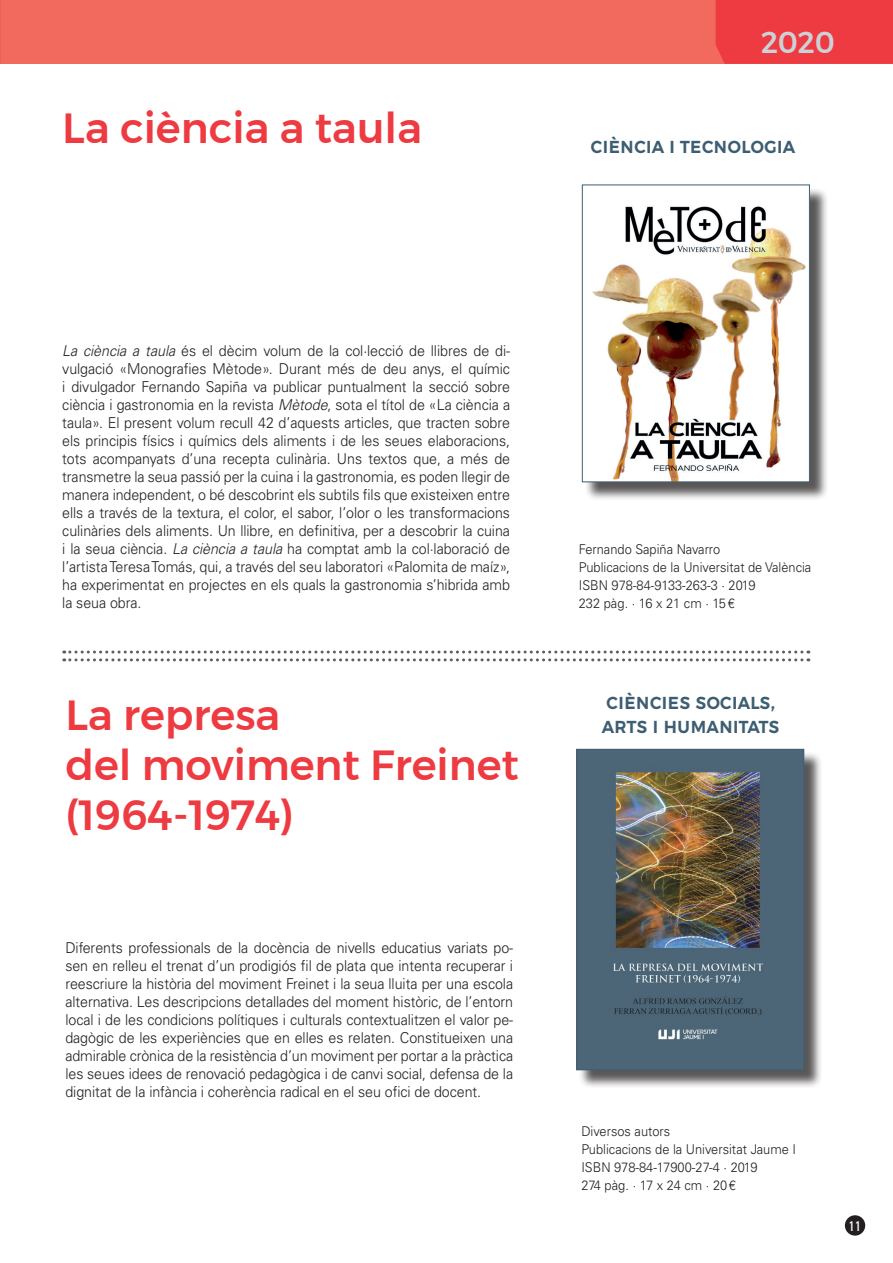
<style>
.page{position:relative;width:893px;height:1263px;background:#fff}
.page>*{position:absolute;margin:0;border:0;box-sizing:border-box;transform-origin:0 0}
.t1{font:500 42px/50.4px "Montserrat";color:#ee3a41}
.t2{font:500 30px "Montserrat";color:#ccd0d8;scale:.95 1}
.t3{font:500 21px/24px "Montserrat";color:#3d5e72;scale:.95 1}
.t4{font:300 15px/18px "Univers";letter-spacing:-.005em;color:#231f20;text-align:justify;scale:.95 1}
.t5{font:300 13.5px/18px "Univers";color:#231f20;scale:.95 1}
.t6{font:13.5px "DIN Mittelschrift";color:#fff;scale:.95 1}
.s1{font-style:italic}
</style>
<div class="page">
<div style="left:844px;top:1214px;width:22px;height:23px;background:#231f20;border-radius:50%"></div>
<div style="left:843px;top:1213px;width:24px;height:25px;border:2px solid #fff;border-radius:50%"></div>
<svg style="left:64px;top:650px;width:745px;height:11px"></svg>
<div style="left:0;top:0;width:893px;height:64px;background:#f26a5d"></div>
<div style="left:716px;top:0;width:177px;height:64px;background:#ee3a41"></div>
<div style="left:584px;top:187px;width:244px;height:314px;background:#231f20;opacity:.75"></div>
<img style="left:584px;top:187px;width:224px;height:293px">
<div style="left:582px;top:185px;width:228px;height:297px;border:1px solid #3e5e72"></div>
<div style="left:579px;top:751px;width:244px;height:338px;background:#231f20;opacity:.75"></div>
<img style="left:578px;top:751px;width:224px;height:317px">
<div style="left:576px;top:749px;width:228px;height:321px;border:1px solid #3e5e72"></div>
<h1 class="t1" style="left:62px;top:102px;width:361px">La ciència a taula</h1>
<h2 class="t2" style="left:761px;top:18px;width:79px">2020</h2>
<h3 class="t3" style="left:590px;top:134px;width:217px">ciència i tecnologia</h3>
<p class="t4" style="left:62px;top:342px;width:473px"><span class="s1">La ciència a taula</span> és el dècim volum de la col·lecció de llibres de di&shy;vulgació «Monografies Mètode». Durant més de deu anys, el químic i divulgador Fernando Sapiña va publicar puntualment la secció sobre ciència i gastronomia en la revista <span class="s1">Mètode</span>, sota el títol de «La ciència a taula». El present volum recull 42 d’aquests articles, que tracten sobre els principis físics i químics dels aliments i de les seues elaboracions, tots acompanyats d’una recepta culinària. Uns textos que, a més de transmetre la seua passió per la cuina i la gastronomia, es poden llegir de manera independent, o bé descobrint els subtils fils que existeixen entre ells a través de la textura, el color, el sabor, l’olor o les transformacions culinàries dels aliments. Un llibre, en definitiva, per a descobrir la cuina i la seua ciència. <span class="s1">La ciència a taula</span> ha comptat amb la col·laboració de l’artista Teresa Tomás, qui, a través del seu laboratori «Palomita de maíz», ha experimentat en projectes en els quals la gastronomia s’hibrida amb la seua obra.</p>
<h1 class="t1" style="left:65px;top:689px;width:455px">La represa<br>del moviment Freinet (1964-1974)</h1>
<p class="t4" style="left:65px;top:939px;width:473px">Diferents professionals de la docència de nivells educatius variats po&shy;sen en relleu el trenat d’un prodigiós fil de plata que intenta recuperar i reescriure la història del moviment Freinet i la seua lluita per una escola alternativa. Les descripcions detallades del moment històric, de l’entorn local i de les condicions polítiques i culturals contextualitzen el valor pe&shy;dagògic de les experiències que en elles es relaten. Constitueixen una admirable crònica de la resistència d’un moviment per portar a la pràctica les seues idees de renovació pedagògica i de canvi social, defensa de la dignitat de la infància i coherència radical en el seu ofici de docent.</p>
<p class="t5" style="left:579px;top:540px;width:246px">Fernando Sapiña Navarro<br>Publicacions de la Universitat de València<br>ISBN 978-84-9133-263-3 · 2019<br>232 pàg. · 16 x 21 cm · 15€</p>
<h3 class="t3" style="left:602px;top:690px;width:189px">ciències socials, arts i humanitats</h3>
<p class="t5" style="left:581px;top:1122px;width:228px">Diversos autors<br>Publicacions de la Universitat Jaume I<br>ISBN 978-84-17900-27-4 · 2019<br>274 pàg. · 17 x 24 cm · 20€</p>
<p class="t6" style="left:849px;top:1218px;width:14px">11</p>
</div>
